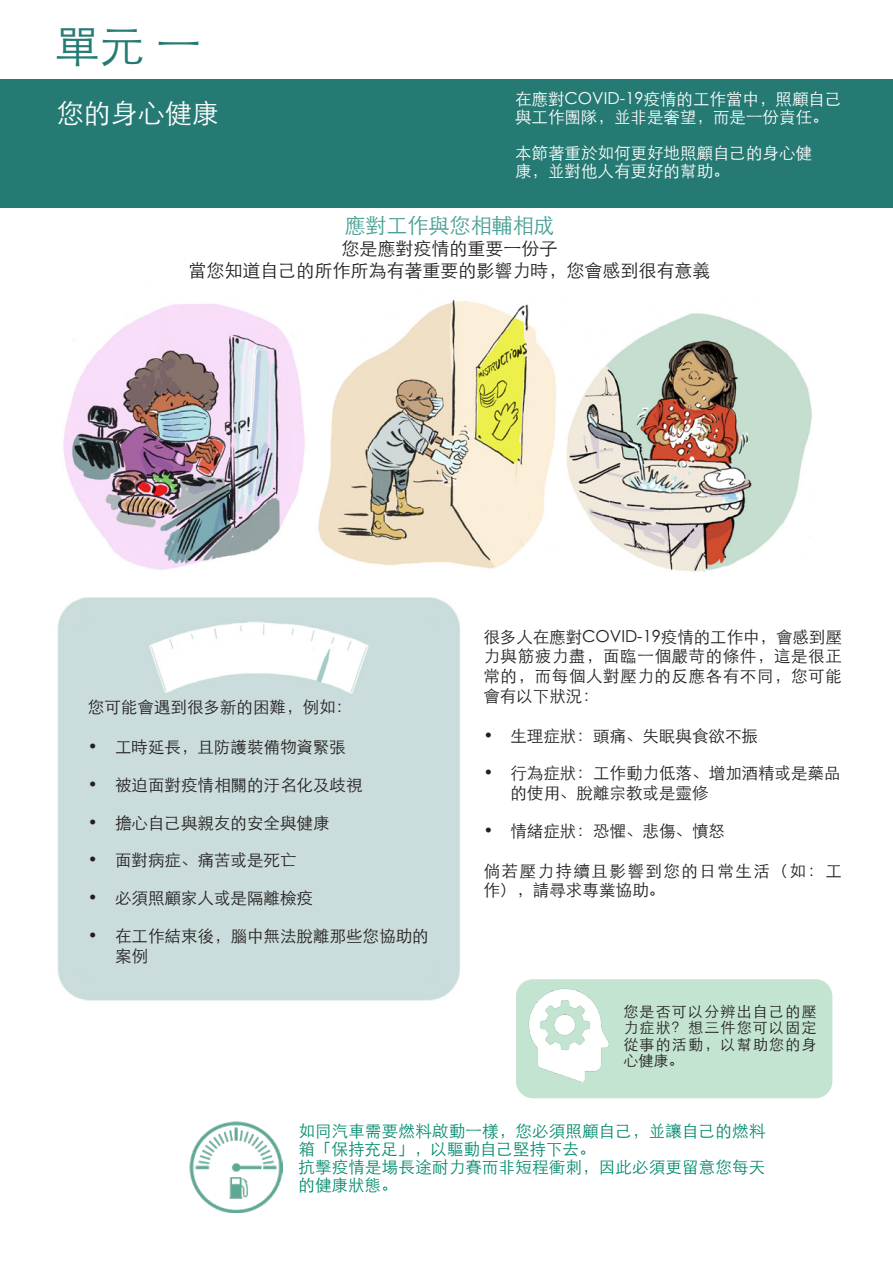
<style>
.page{position:relative;width:893px;height:1263px;background:#fff}
.page>*{position:absolute;margin:0;border:0;box-sizing:border-box;transform-origin:0 0}
.t1{font:300 45px "ST Heiti SC";color:#267a74}
.t2{font:300 27px "ST Heiti SC";color:#fff}
.t3{font:300 21px "ST Heiti SC";color:#489f94}
.t4{font:300 18px "ST Heiti SC";color:#231f20}
.t5{font:300 16.5px/19.8px "ST Heiti SC";color:#231f20}
.t6{font:300 16.5px/18px "ST Heiti SC";letter-spacing:.01em;color:#008a6d}
.t7{font:300 16.5px/18px "ST Heiti SC";color:#fff}
.t8{font:300 16.5px/19.8px "ST Heiti SC";letter-spacing:.09em;color:#231f20}
.t9{font:300 15px/16.5px "ST Heiti SC";letter-spacing:.08em;color:#231f20;text-align:justify}
</style>
<div class="page">
<img style="left:63px;top:299px;width:749px;height:273px">
<img style="left:57px;top:597px;width:403px;height:404px">
<div style="left:0;top:79px;width:893px;height:129px;background:#267a74"></div>
<img style="left:190px;top:1121px;width:92px;height:92px">
<div style="left:516px;top:979px;width:316px;height:119px;background:#c3e4d1;border-radius:17px"></div>
<img style="left:528px;top:988px;width:81px;height:93px">
<p class="t1" style="left:55px;top:6px;width:148px">單元 一</p>
<p class="t7" style="left:515px;top:88px;width:328px">在應對COVID-19疫情的工作當中，照顧自己與工作團隊，並非是奢望，而是一份責任。</p>
<p class="t7" style="left:515px;top:142px;width:298px">本節著重於如何更好地照顧自己的身心健康，並對他人有更好的幫助。</p>
<p class="t3" style="left:344px;top:208px;width:211px">應對工作與您相輔相成</p>
<p class="t4" style="left:341px;top:233px;width:217px">您是應對疫情的重要一份子</p>
<p class="t4" style="left:188px;top:254px;width:523px">當您知道自己的所作所為有著重要的影響力時，您會感到很有意義</p>
<p class="t2" style="left:57px;top:90px;width:163px">您的身心健康</p>
<p class="t5" style="left:88px;top:696px;width:266px">您可能會遇到很多新的困難，例如：</p>
<p class="t5" style="left:88px;top:735px;width:260px">• 工時延長，且防護裝備物資緊張</p>
<p class="t5" style="left:88px;top:773px;width:276px">• 被迫面對疫情相關的汙名化及歧視</p>
<p class="t5" style="left:88px;top:811px;width:243px">• 擔心自己與親友的安全與健康</p>
<p class="t5" style="left:88px;top:849px;width:210px">• 面對病症、痛苦或是死亡</p>
<p class="t5" style="left:88px;top:886px;width:227px">• 必須照顧家人或是隔離檢疫</p>
<p class="t5" style="left:115px;top:924px;width:315px;text-indent:-27px">• 在工作結束後，腦中無法脫離那些您協助的案例</p>
<p class="t5" style="left:483px;top:625px;width:360px;text-align:justify">很多人在應對COVID-19疫情的工作中，會感到壓力與筋疲力盡，面臨一個嚴苛的條件，這是很正常的，而每個人對壓力的反應各有不同，您可能會有以下狀況：</p>
<p class="t5" style="left:483px;top:724px;width:276px">• 生理症狀：頭痛、失眠與食欲不振</p>
<p class="t5" style="left:510px;top:762px;width:331px;text-indent:-27px">• 行為症狀：工作動力低落、增加酒精或是藥品的使用、脫離宗教或是靈修</p>
<p class="t5" style="left:483px;top:819px;width:243px">• 情緒症狀：恐懼、悲傷、憤怒</p>
<p class="t8" style="left:483px;top:859px;width:360px">倘若壓力持續且影響到您的日常生活（如：工作），請尋求專業協助。</p>
<p class="t9" style="left:623px;top:1001px;width:195px">您是否可以分辨出自己的壓力症狀？想三件您可以固定從事的活動，以幫助您的身心健康。</p>
<p class="t6" style="left:299px;top:1120px;width:468px">如同汽車需要燃料啟動一樣，您必須照顧自己，並讓自己的燃料箱「保持充足」，以驅動自己堅持下去。</p>
<p class="t6" style="left:299px;top:1156px;width:468px">抗擊疫情是場長途耐力賽而非短程衝刺，因此必須更留意您每天的健康狀態。</p>
</div>
